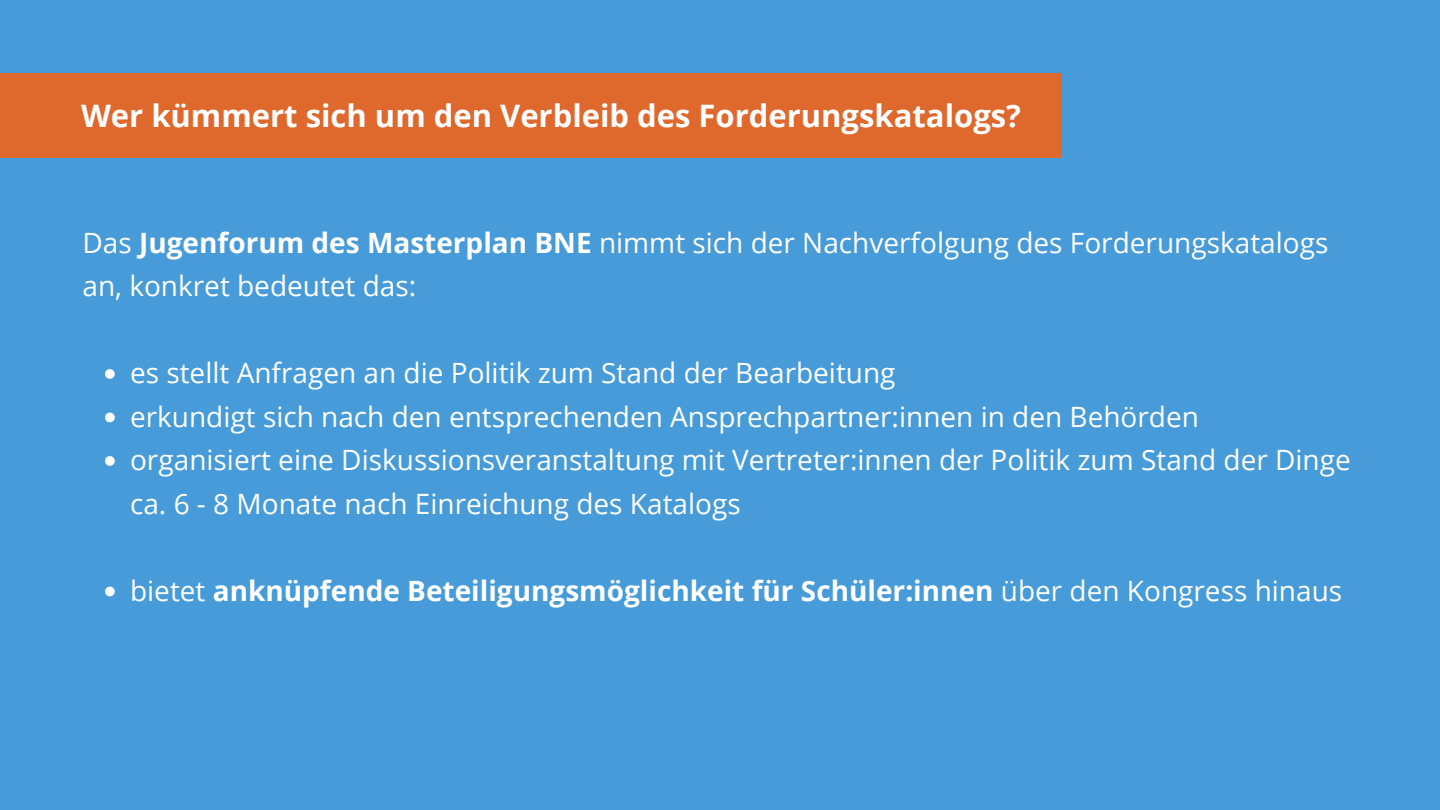
<style>
.page{position:relative;width:1440px;height:810px;background:#469bd8}
.page>*{position:absolute;margin:0;border:0;box-sizing:border-box;transform-origin:0 0}
.t1{font:700 31px "Open Sans";color:#fff}
.t2{font:28px/43.5px "Open Sans";color:#fff}
.t3{font:700 28px "Open Sans";color:#fff}
.s1{font-weight:700}
.s2{font-weight:400}
</style>
<div class="page">
<div style="left:0;top:74px;width:1061px;height:84px;background:#df682d"></div>
<svg style="left:105px;top:369px;width:10px;height:10px"></svg>
<svg style="left:105px;top:413px;width:10px;height:9px"></svg>
<svg style="left:105px;top:456px;width:10px;height:10px"></svg>
<svg style="left:105px;top:587px;width:10px;height:9px"></svg>
<p class="t1" style="left:81px;top:94px;width:942px">Wer kümmert sich um den Verbleib des Forderungskatalogs?</p>
<p class="t2" style="left:82px;top:220px;width:1247px">Das <span class="s1">Jugenforum des Masterplan BNE</span> nimmt sich der Nachverfolgung des Forderungskatalogs an, konkret bedeutet das:</p>
<p class="t2" style="left:130px;top:351px;width:767px">es stellt Anfragen an die Politik zum Stand der Bearbeitung</p>
<p class="t2" style="left:130px;top:394px;width:1070px">erkundigt sich nach den entsprechenden Ansprechpartner:innen in den Behörden</p>
<p class="t2" style="left:130px;top:438px;width:1222px">organisiert eine Diskussionsveranstaltung mit Vertreter:innen der Politik zum Stand der Dinge ca. 6 - 8 Monate nach Einreichung des Katalogs</p>
<p class="t3" style="left:130px;top:571px;width:1214px"><span class="s2">bietet</span> anknüpfende Beteiligungsmöglichkeit für Schüler:innen <span class="s2">über den Kongress hinaus</span></p>
</div>
